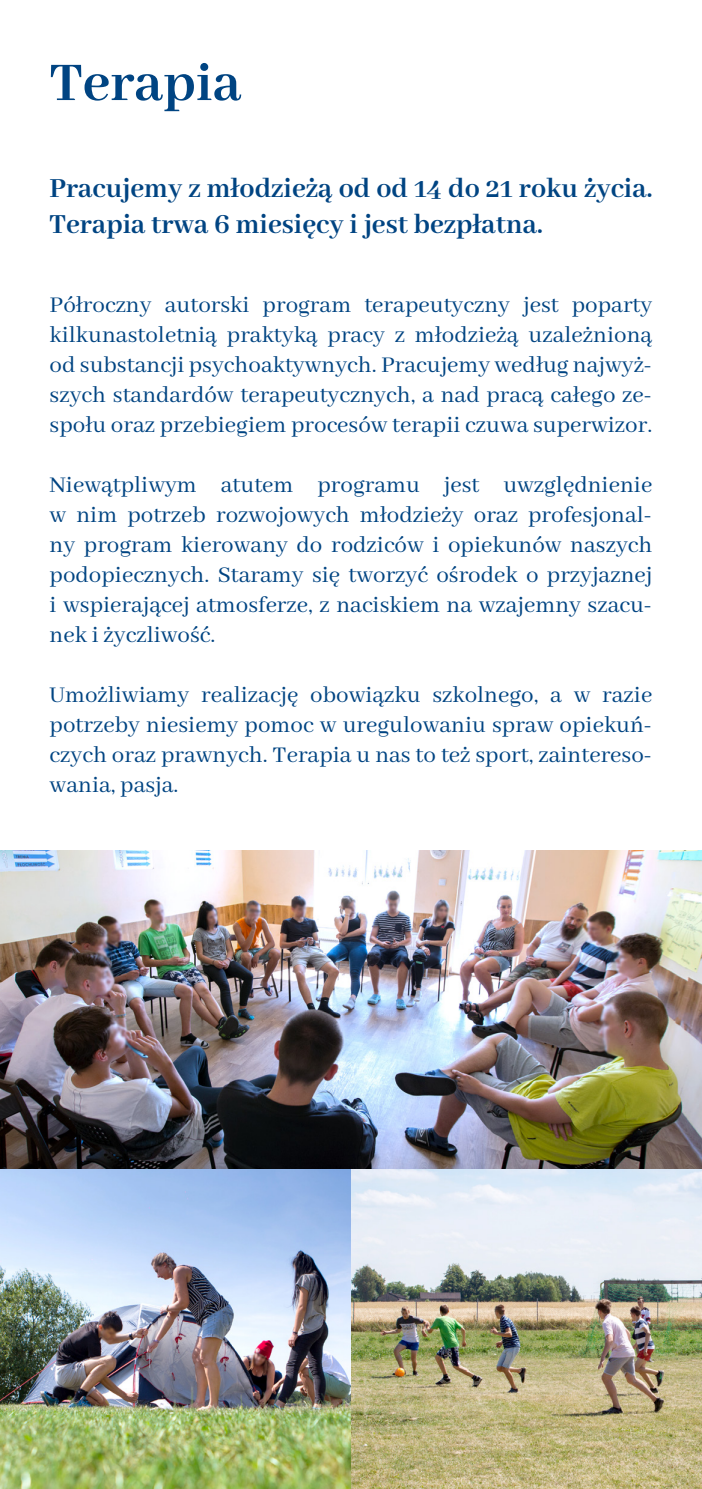
<style>
.page{position:relative;width:702px;height:1489px;background:#fff}
.page>*{position:absolute;margin:0;border:0;box-sizing:border-box;transform-origin:0 0}
.t1{font:700 60px "Abhaya Libre";color:#004482}
.t2{font:700 30px/36px "Abhaya Libre";color:#004482}
.t3{font:25px/30px "Abhaya Libre";color:#004482;text-align:justify}
</style>
<div class="page">
<img style="left:0;top:850px;width:702px;height:638px">
<p class="t1" style="left:50px;top:50px;width:193px">Terapia</p>
<p class="t2" style="left:50px;top:171px;width:604px">Pracujemy z młodzieżą od od 14 do 21 roku życia.<br>Terapia trwa 6 miesięcy i jest bezpłatna.</p>
<p class="t3" style="left:50px;top:291px;width:604px">Półroczny autorski program terapeutyczny jest poparty kilkunastoletnią praktyką pracy z młodzieżą uzależnioną od substancji psychoaktywnych. Pracujemy według najwyż&shy;szych standardów terapeutycznych, a nad pracą całego ze&shy;społu oraz przebiegiem procesów terapii czuwa superwizor.</p>
<p class="t3" style="left:50px;top:471px;width:604px">Niewątpliwym atutem programu jest uwzględnienie w nim potrzeb rozwojowych młodzieży oraz profesjonal&shy;ny program kierowany do rodziców i opiekunów naszych podopiecznych. Staramy się tworzyć ośrodek o przyjaznej i wspierającej atmosferze, z naciskiem na wzajemny szacu&shy;nek i życzliwość.</p>
<p class="t3" style="left:50px;top:681px;width:604px">Umożliwiamy realizację obowiązku szkolnego, a w razie potrzeby niesiemy pomoc w uregulowaniu spraw opiekuń&shy;czych oraz prawnych. Terapia u nas to też sport, zaintereso&shy;wania, pasja.</p>
</div>
